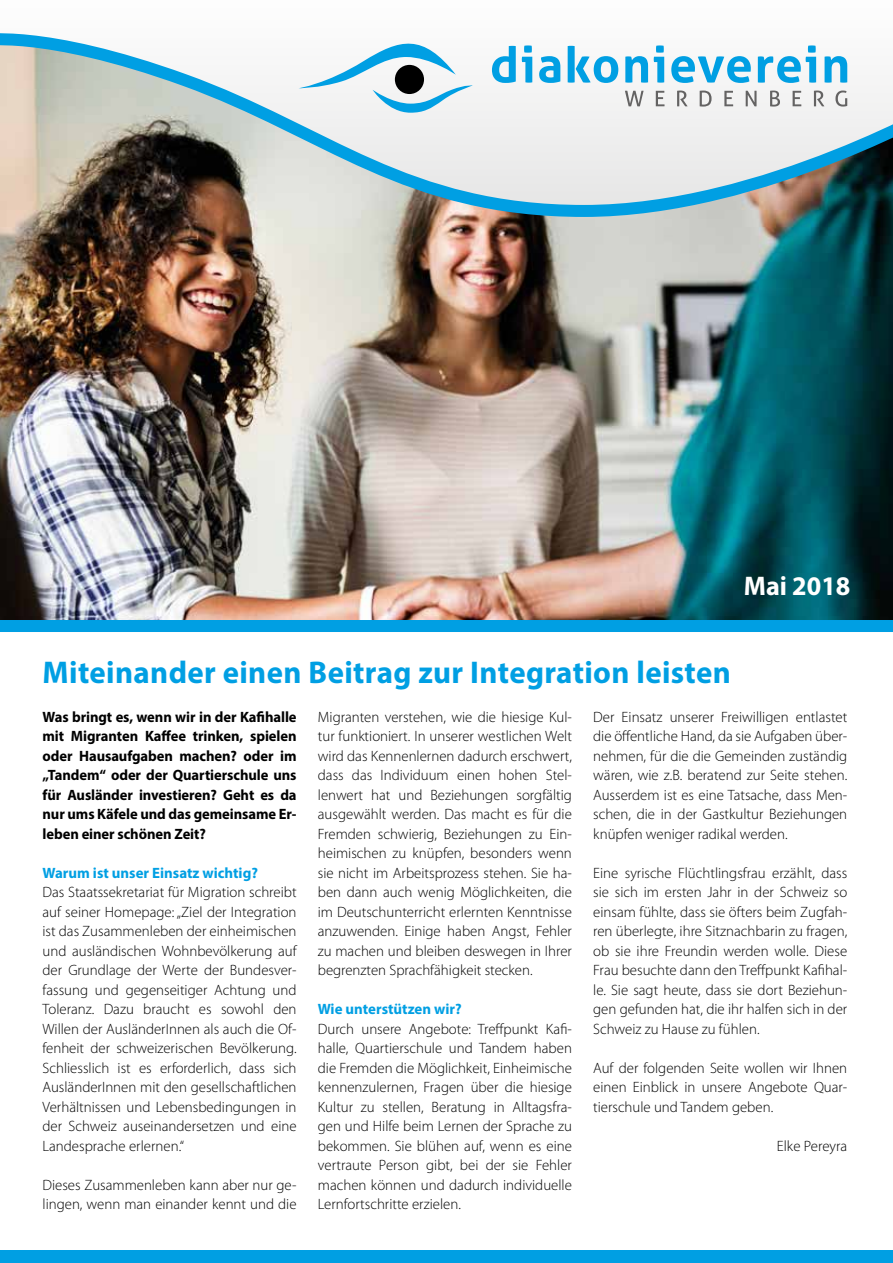
<style>
.page{position:relative;width:893px;height:1263px;background:#fff}
.page>*{position:absolute;margin:0;border:0;box-sizing:border-box;transform-origin:0 0}
.t1{font:700 31.5px "Myriad Pro";letter-spacing:.01em;color:#009fe3}
.t2{font:700 27px "Myriad Pro";color:#fff}
.t3{font:300 15px/19.5px "Myriad Pro";color:#000;text-align:justify}
.t4{font:700 15px/19.5px "Myriad Pro";letter-spacing:-.005em;color:#000;text-align:justify}
.t5{font:700 15px "Myriad Pro";color:#009fe3}
</style>
<div class="page">
<div style="left:0;top:1250px;width:893px;height:13px;background:#009fe3"></div>
<img style="left:0;top:33px;width:893px;height:599px">
<h2 class="t2" style="left:744px;top:568px;width:108px">Mai 2018</h2>
<h1 class="t1" style="left:43px;top:651px;width:690px">Miteinander einen Beitrag zur Integration leisten</h1>
<p class="t4" style="left:43px;top:706px;width:256px">Was bringt es, wenn wir in der Kafihalle mit Migranten Kaffee trinken, spielen oder Hausaufgaben machen? oder im „Tandem“ oder der Quartierschule uns für Ausländer investieren? Geht es da nur ums Käfele und das gemeinsame Er&shy;leben einer schönen Zeit?</p>
<p class="t5" style="left:43px;top:863px;width:217px">Warum ist unser Einsatz wichtig?</p>
<p class="t3" style="left:43px;top:882px;width:256px">Das Staatssekretariat für Migration schreibt auf seiner Homepage: „Ziel der Integration ist das Zusammenleben der einheimischen und ausländischen Wohnbevölkerung auf der Grundlage der Werte der Bundesver&shy;fassung und gegenseitiger Achtung und Toleranz. Dazu braucht es sowohl den Willen der AusländerInnen als auch die Of&shy;fenheit der schweizerischen Bevölkerung.<br>Schliesslich ist es erforderlich, dass sich AusländerInnen mit den gesellschaftlichen Verhältnissen und Lebensbedingungen in der Schweiz auseinandersetzen und eine Landesprache erlernen.“</p>
<p class="t3" style="left:43px;top:1175px;width:256px">Dieses Zusammenleben kann aber nur ge&shy;lingen, wenn man einander kennt und die</p>
<p class="t3" style="left:318px;top:707px;width:256px">Migranten verstehen, wie die hiesige Kul&shy;tur funktioniert. In unserer westlichen Welt wird das Kennenlernen dadurch erschwert, dass das Individuum einen hohen Stel&shy;lenwert hat und Beziehungen sorgfältig ausgewählt werden. Das macht es für die Fremden schwierig, Beziehungen zu Ein&shy;heimischen zu knüpfen, besonders wenn sie nicht im Arbeitsprozess stehen. Sie ha&shy;ben dann auch wenig Möglichkeiten, die im Deutschunterricht erlernten Kenntnisse anzuwenden. Einige haben Angst, Fehler zu machen und bleiben deswegen in Ihrer begrenzten Sprachfähigkeit stecken.</p>
<p class="t5" style="left:318px;top:999px;width:145px">Wie unterstützen wir?</p>
<p class="t3" style="left:318px;top:1019px;width:256px">Durch unsere Angebote: Treffpunkt Kafi&shy;halle, Quartierschule und Tandem haben die Fremden die Möglichkeit, Einheimische kennenzulernen, Fragen über die hiesige Kultur zu stellen, Beratung in Alltagsfra&shy;gen und Hilfe beim Lernen der Sprache zu bekommen. Sie blühen auf, wenn es eine vertraute Person gibt, bei der sie Fehler machen können und dadurch individuelle Lernfortschritte erzielen.</p>
<p class="t3" style="left:593px;top:707px;width:256px">Der Einsatz unserer Freiwilligen entlastet die öffentliche Hand, da sie Aufgaben über&shy;nehmen, für die die Gemeinden zuständig wären, wie z.B. beratend zur Seite stehen.<br>Ausserdem ist es eine Tatsache, dass Men&shy;schen, die in der Gastkultur Beziehungen knüpfen weniger radikal werden.</p>
<p class="t3" style="left:593px;top:863px;width:256px">Eine syrische Flüchtlingsfrau erzählt, dass sie sich im ersten Jahr in der Schweiz so einsam fühlte, dass sie öfters beim Zugfah&shy;ren überlegte, ihre Sitznachbarin zu fragen, ob sie ihre Freundin werden wolle. Diese Frau besuchte dann den Treffpunkt Kafihal&shy;le. Sie sagt heute, dass sie dort Beziehun&shy;gen gefunden hat, die ihr halfen sich in der Schweiz zu Hause zu fühlen.</p>
<p class="t3" style="left:593px;top:1058px;width:256px">Auf der folgenden Seite wollen wir Ihnen einen Einblick in unsere Angebote Quar&shy;tierschule und Tandem geben.</p>
<p class="t3" style="left:777px;top:1136px;width:72px">Elke Pereyra</p>
</div>
